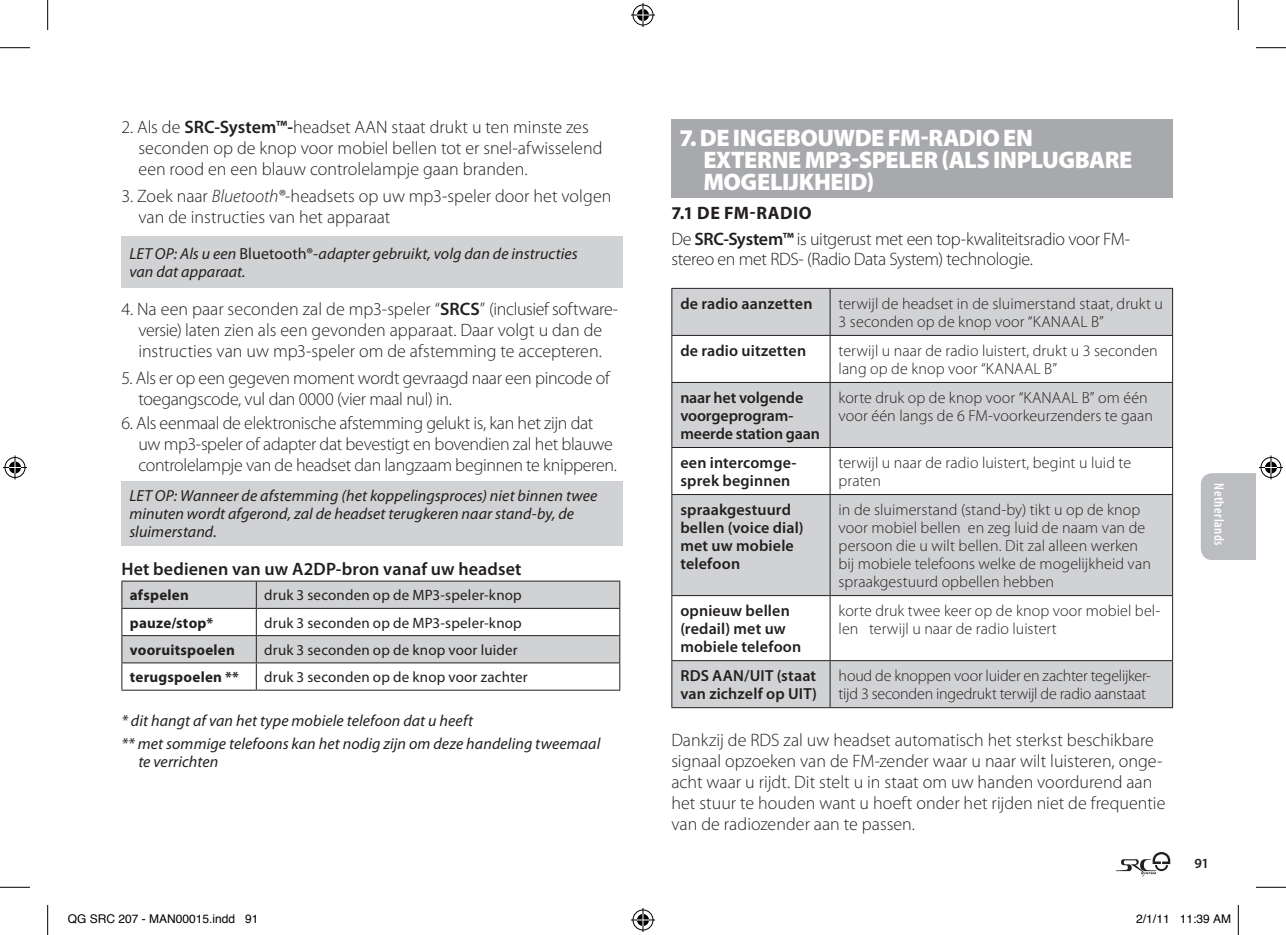
<style>
.page{position:relative;width:1286px;height:935px;background:#fff}
.page>*{position:absolute;margin:0;border:0;box-sizing:border-box;transform-origin:0 0}
.t1{font:900 24px/22px "Myriad Pro";letter-spacing:-.015em;color:#fff}
.t2{font:300 18px/21px "Myriad Pro";letter-spacing:-.005em;color:#231f20}
.t3{font:600 18px "Myriad Pro";letter-spacing:.005em;color:#231f20}
.t4{font:300 16px/18px "Myriad Pro";letter-spacing:.005em;color:#231f20}
.t5{font:italic 16px/18px "Myriad Pro";letter-spacing:.005em;color:#231f20}
.t6{font:600 16px/18px "Myriad Pro";letter-spacing:.01em;color:#231f20}
.t7{font:300 16px/18px "Myriad Pro";letter-spacing:-.015em;color:#231f20}
.t8{font:600 16px/18px "Myriad Pro";letter-spacing:-.01em;color:#231f20}
.t9{font:15px "Myriad Pro";letter-spacing:.01em;color:#231f20}
.t10{font:700 15px "Myriad Pro";letter-spacing:.015em;color:#231f20}
.t11{font:600 condensed 14px "Myriad Pro";letter-spacing:.04em;color:#fff}
.t12{font:600 14px "Myriad Pro";color:#231f20}
.t13{font:12px "Helvetica";color:#000}
.s1{font-weight:600}
.s2{font-style:italic}
.s3{font-style:normal}
.s4{font-weight:700}
</style>
<div class="page">
<svg style="left:1116px;top:852px;width:54px;height:24px"></svg>
<div style="left:121px;top:237px;width:502px;height:51px;background:#d1d2d4"></div>
<div style="left:121px;top:481px;width:502px;height:64px;background:#d1d2d4"></div>
<hr style="left:121px;top:580px;width:135px;height:1px;background:#231f20">
<hr style="left:256px;top:580px;width:364px;height:1px;background:#231f20">
<svg style="left:121px;top:581px;width:499px;height:108px"></svg>
<hr style="left:121px;top:689px;width:135px;height:1px;background:#231f20">
<hr style="left:256px;top:689px;width:364px;height:1px;background:#231f20">
<div style="left:671px;top:120px;width:502px;height:78px;background:#a8a9ad"></div>
<svg style="left:672px;top:289px;width:500px;height:418px;fill:#d1d2d4"></svg>
<hr style="left:830px;top:289px;width:1px;height:46px;background:#231f20">
<hr style="left:671px;top:335px;width:159px;height:1px;background:#231f20">
<hr style="left:830px;top:335px;width:343px;height:1px;background:#231f20">
<hr style="left:830px;top:336px;width:1px;height:46px;background:#231f20">
<hr style="left:671px;top:382px;width:159px;height:1px;background:#231f20">
<hr style="left:830px;top:382px;width:343px;height:1px;background:#231f20">
<hr style="left:830px;top:383px;width:1px;height:64px;background:#231f20">
<hr style="left:671px;top:447px;width:159px;height:1px;background:#231f20">
<hr style="left:830px;top:447px;width:343px;height:1px;background:#231f20">
<hr style="left:830px;top:448px;width:1px;height:46px;background:#231f20">
<hr style="left:830px;top:495px;width:1px;height:100px;background:#231f20">
<hr style="left:671px;top:595px;width:159px;height:1px;background:#231f20">
<hr style="left:830px;top:595px;width:343px;height:1px;background:#231f20">
<hr style="left:830px;top:596px;width:1px;height:64px;background:#231f20">
<hr style="left:671px;top:660px;width:159px;height:1px;background:#231f20">
<hr style="left:830px;top:660px;width:343px;height:1px;background:#231f20">
<hr style="left:830px;top:661px;width:1px;height:46px;background:#231f20">
<hr style="left:671px;top:288px;width:159px;height:1px;background:#231f20">
<hr style="left:671px;top:289px;width:1px;height:46px;background:#231f20">
<hr style="left:830px;top:288px;width:343px;height:1px;background:#231f20">
<hr style="left:1172px;top:289px;width:1px;height:46px;background:#231f20">
<hr style="left:671px;top:336px;width:1px;height:46px;background:#231f20">
<hr style="left:1172px;top:336px;width:1px;height:46px;background:#231f20">
<hr style="left:671px;top:383px;width:1px;height:64px;background:#231f20">
<hr style="left:1172px;top:383px;width:1px;height:64px;background:#231f20">
<hr style="left:671px;top:448px;width:1px;height:46px;background:#231f20">
<hr style="left:1172px;top:448px;width:1px;height:46px;background:#231f20">
<hr style="left:671px;top:494px;width:159px;height:1px;background:#231f20">
<hr style="left:671px;top:495px;width:1px;height:100px;background:#231f20">
<hr style="left:830px;top:494px;width:343px;height:1px;background:#231f20">
<hr style="left:1172px;top:495px;width:1px;height:100px;background:#231f20">
<hr style="left:671px;top:596px;width:1px;height:64px;background:#231f20">
<hr style="left:1172px;top:596px;width:1px;height:64px;background:#231f20">
<hr style="left:671px;top:661px;width:1px;height:46px;background:#231f20">
<hr style="left:1172px;top:661px;width:1px;height:46px;background:#231f20">
<hr style="left:671px;top:707px;width:159px;height:1px;background:#231f20">
<hr style="left:830px;top:707px;width:343px;height:1px;background:#231f20">
<hr style="left:0;top:47px;width:30px;height:1px;background:#000">
<hr style="left:1256px;top:47px;width:30px;height:1px;background:#000">
<hr style="left:0;top:886px;width:30px;height:1px;background:#000">
<hr style="left:1256px;top:886px;width:30px;height:1px;background:#000">
<hr style="left:47px;top:0;width:1px;height:30px;background:#000">
<hr style="left:47px;top:904px;width:1px;height:30px;background:#000">
<hr style="left:1238px;top:0;width:1px;height:30px;background:#000">
<hr style="left:1238px;top:904px;width:1px;height:30px;background:#000">
<svg style="left:631px;top:3px;width:24px;height:24px"></svg>
<svg style="left:631px;top:908px;width:24px;height:23px"></svg>
<svg style="left:3px;top:455px;width:24px;height:24px"></svg>
<svg style="left:1201px;top:455px;width:82px;height:105px"></svg>
<p class="t2" style="left:138px;top:117px;width:466px;text-indent:-17px">2. Als de <span class="s1">SRC‑System™-</span>headset AAN staat drukt u ten minste zes seconden op de knop voor mobiel bellen tot er snel-afwisselend een rood en een blauw controlelampje gaan branden.</p>
<p class="t2" style="left:138px;top:185px;width:474px;text-indent:-17px">3. Zoek naar <span class="s2">Bluetooth®</span>-headsets op uw mp3-speler door het volgen van de instructies van het apparaat</p>
<p class="t5" style="left:129px;top:245px;width:450px">LET OP: Als u een <span class="s3">Bluetooth®</span>-adapter gebruikt, volg dan de instructies van dat apparaat.</p>
<p class="t2" style="left:121px;top:298px;width:498px;text-align:center">4. Na een paar seconden zal de mp3-speler “<span class="s1">SRCS</span>” (inclusief software&shy;versie) laten zien als een gevonden apparaat. Daar volgt u dan de instructies van uw mp3-speler om de afstemming te accepteren.</p>
<p class="t2" style="left:138px;top:367px;width:473px;text-indent:-17px">5. Als er op een gegeven moment wordt gevraagd naar een pincode of toegangscode, vul dan 0000 (vier maal nul) in.</p>
<p class="t2" style="left:138px;top:412px;width:480px;text-indent:-17px">6. Als eenmaal de elektronische afstemming gelukt is, kan het zijn dat uw mp3-speler of adapter dat bevestigt en bovendien zal het blauwe controlelampje van de headset dan langzaam beginnen te knipperen.</p>
<p class="t5" style="left:129px;top:486px;width:470px">LET OP: Wanneer de afstemming (het koppelingsproces) niet binnen twee minuten wordt afgerond, zal de headset terugkeren naar stand-by, de sluimerstand.</p>
<p class="t3" style="left:121px;top:557px;width:402px">Het bedienen van uw A2DP-bron vanaf uw headset</p>
<p class="t10" style="left:130px;top:585px;width:61px">afspelen</p>
<p class="t9" style="left:264px;top:586px;width:259px">druk 3 seconden op de MP3-speler-knop</p>
<p class="t10" style="left:130px;top:612px;width:85px">pauze/stop*</p>
<p class="t9" style="left:264px;top:613px;width:259px">druk 3 seconden op de MP3-speler-knop</p>
<p class="t10" style="left:130px;top:640px;width:107px">vooruitspoelen</p>
<p class="t9" style="left:264px;top:640px;width:255px">druk 3 seconden op de knop voor luider</p>
<p class="t10" style="left:130px;top:667px;width:111px">terugspoelen **</p>
<p class="t9" style="left:264px;top:667px;width:265px">druk 3 seconden op de knop voor zachter</p>
<p class="t5" style="left:121px;top:708px;width:481px;line-height:23.6px">* dit hangt af van het type mobiele telefoon dat u heeft<br>** met sommige telefoons kan het nodig zijn om deze handeling tweemaal</p>
<p class="t5" style="left:138px;top:752px;width:81px">te verrichten</p>
<h1 class="t1" style="left:703px;top:126px;width:431px;text-indent:-24px">7. DE INGEBOUWDE FM-RADIO EN<br>EXTERNE MP3-SPELER (ALS INPLUGBARE<br>MOGELIJKHEID)</h1>
<p class="t2" style="left:671px;top:200px;width:460px;line-height:25.6px"><span class="s4">7.1 DE FM-RADIO<br></span>De <span class="s1">SRC‑System™</span> is uitgerust met een top-kwaliteitsradio voor FM-</p>
<p class="t2" style="left:671px;top:248px;width:363px">stereo en met RDS- (Radio Data System) technologie.</p>
<p class="t6" style="left:680px;top:294px;width:134px">de radio aanzetten</p>
<p class="t4" style="left:839px;top:294px;width:326px">terwijl de headset in de sluimerstand staat, drukt u<br>3 seconden op de knop voor “KANAAL B”</p>
<p class="t6" style="left:680px;top:341px;width:127px">de radio uitzetten</p>
<p class="t4" style="left:839px;top:341px;width:321px">terwijl u naar de radio luistert, drukt u 3 seconden lang op de knop voor “KANAAL B”</p>
<p class="t8" style="left:680px;top:388px;width:141px">naar het volgende voorgeprogram‑ meerde station gaan</p>
<p class="t4" style="left:839px;top:388px;width:316px">korte druk op de knop voor “KANAAL B” om één voor één langs de 6 FM-voorkeurzenders te gaan</p>
<p class="t6" style="left:680px;top:453px;width:118px">een intercomge‑ sprek beginnen</p>
<p class="t4" style="left:839px;top:453px;width:294px">terwijl u naar de radio luistert, begint u luid te praten</p>
<p class="t6" style="left:680px;top:500px;width:125px">spraakgestuurd bellen (voice dial) met uw mobiele telefoon</p>
<p class="t4" style="left:839px;top:500px;width:314px">in de sluimerstand (stand-by) tikt u op de knop voor mobiel bellen en zeg luid de naam van de persoon die u wilt bellen. Dit zal alleen werken bij mobiele telefoons welke de mogelijkheid van spraakgestuurd opbellen hebben</p>
<p class="t6" style="left:680px;top:601px;width:122px">opnieuw bellen (redail) met uw mobiele telefoon</p>
<p class="t4" style="left:839px;top:601px;width:323px">korte druk twee keer op de knop voor mobiel bel&shy;len terwijl u naar de radio luistert</p>
<p class="t6" style="left:680px;top:666px;width:138px">RDS AAN/UIT (staat van zichzelf op UIT)</p>
<p class="t7" style="left:839px;top:666px;width:314px">houd de knoppen voor luider en zachter tegelijker&shy;tijd 3 seconden ingedrukt terwijl de radio aanstaat</p>
<p class="t2" style="left:671px;top:729px;width:496px">Dankzij de RDS zal uw headset automatisch het sterkst beschikbare signaal opzoeken van de FM-zender waar u naar wilt luisteren, onge&shy;acht waar u rijdt. Dit stelt u in staat om uw handen voordurend aan het stuur te houden want u hoeft onder het rijden niet de frequentie van de radiozender aan te passen.</p>
<p class="t11" style="left:1228px;top:483px;width:64px;rotate:90deg">Netherlands</p>
<p class="t12" style="left:1194px;top:854px;width:16px">91</p>
<p class="t13" style="left:68px;top:909px;width:192px">QG SRC 207 - MAN00015.indd 91</p>
<p class="t13" style="left:1136px;top:909px;width:96px">2/1/11 11:39 AM</p>
</div>
